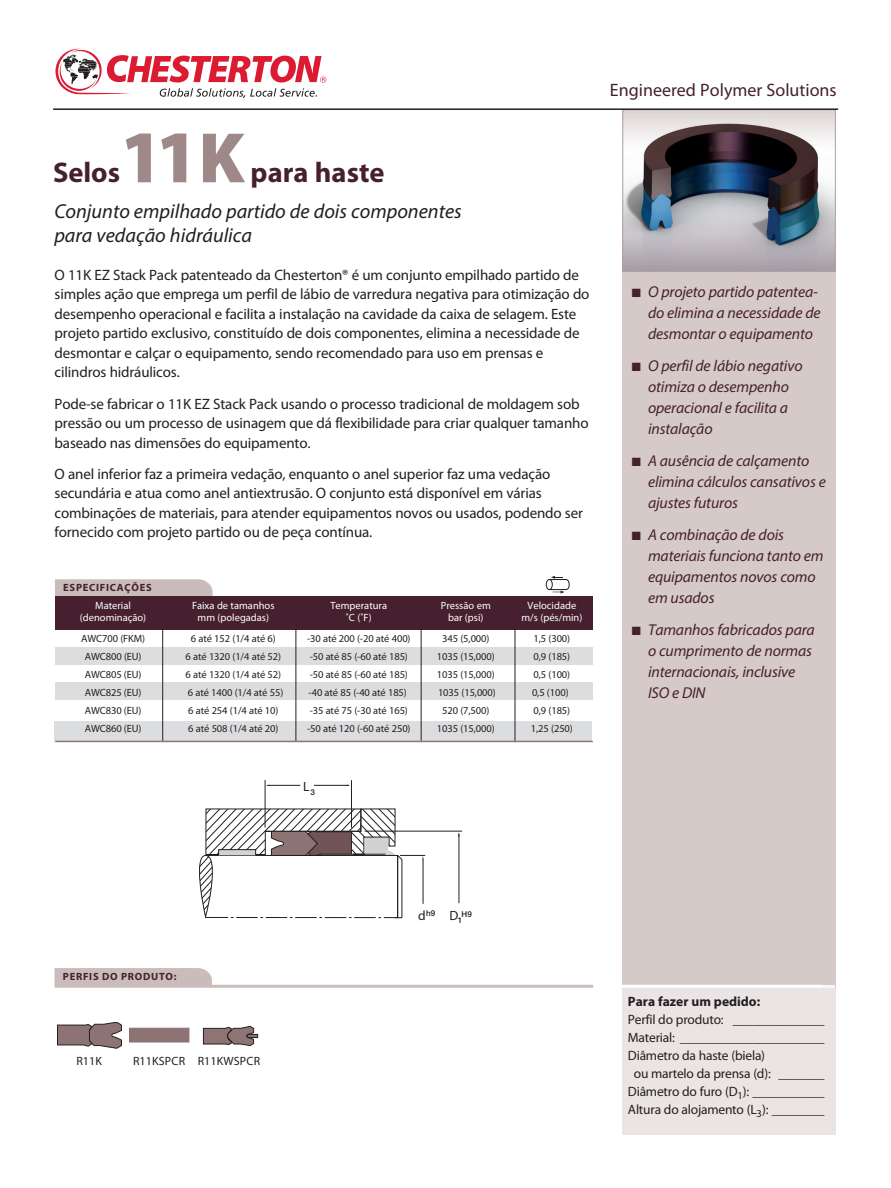
<style>
.page{position:relative;width:891px;height:1188px;background:#fff}
.page>*{position:absolute;margin:0;border:0;box-sizing:border-box;transform-origin:0 0}
.t1{font:900 75px "Myriad Pro";color:#9f8888}
.t2{font:700 28.5px "Myriad Pro";color:#46202e}
.C-Subhead{font:italic 20.25px/24px "Myriad Pro";color:#231f20}
.t3{font:18px "Myriad Pro";color:#46202e}
.C-Sidebar_Bullets{font:italic 15.75px/21px "Myriad Pro";letter-spacing:-.01em;color:#46202e}
.C-bodycopy{font:15px/19.5px "Myriad Pro";letter-spacing:-.01em;color:#231f20}
.C-to_place_an_order{font:13.5px/18px "Myriad Pro";letter-spacing:-.015em;color:#231f20}
.C-to_place_an_order-2{font:700 13.5px "Myriad Pro";color:#231f20}
.t4{font:13.35px "Myriad Pro";color:#231f20}
.C-profile_names{font:12px "Myriad Pro";letter-spacing:.015em;color:#231f20}
.C-chart_bodycopy{font:10.5px "Myriad Pro";letter-spacing:-.01em;color:#231f20}
.t5{font:10.5px "Myriad Pro";color:#fff}
.C-tab_style_heads{font:700 10.5px "Myriad Pro";letter-spacing:.07em;color:#46202e}
.t6{font:500 8.1px "Helvetica Neue CE";color:#231f20}
.s1{font-size:72px}
.s2{font-family:"Myriad Pro";font-weight:400;font-size:13.35px}
</style>
<div class="page">
<div style="left:54px;top:721px;width:537px;height:20px;background:#dcdddf"></div>
<div style="left:622px;top:109px;width:214px;height:919px;background:#d5cac8"></div>
<svg style="left:55px;top:48px;width:271px;height:50px"></svg>
<svg style="left:57px;top:1022px;width:65px;height:26px;background:#948182"></svg>
<div style="left:129px;top:1028px;width:60px;height:14px;background:#8e7374"></div>
<svg style="left:203px;top:1026px;width:55px;height:20px"></svg>
<img style="left:624px;top:112px;width:210px;height:158px">
<div style="left:622px;top:109px;width:214px;height:163px;border:1px solid #b3a0a0"></div>
<div style="left:622px;top:988px;width:214px;height:146px;background:#eae5e4"></div>
<hr style="left:622px;top:985px;width:213px;height:3px;background:#f7f7f8">
<div style="left:55px;top:682px;width:537px;height:17px;background:#dcdddf"></div>
<div style="left:55px;top:647px;width:538px;height:17px;background:#dcdddf"></div>
<svg style="left:55px;top:579px;width:158px;height:18px;background:#c3b5b5"></svg>
<div style="left:55px;top:597px;width:538px;height:33px;background:#46202e"></div>
<hr style="left:162px;top:629px;width:1px;height:113px;background:#231f20">
<hr style="left:296px;top:629px;width:1px;height:113px;background:#231f20">
<hr style="left:421px;top:629px;width:1px;height:112px;background:#231f20">
<hr style="left:515px;top:629px;width:1px;height:113px;background:#231f20">
<hr style="left:55px;top:741px;width:538px;height:1px;background:#8e7374">
<div style="left:54px;top:968px;width:158px;height:19px;background:#c9bcbb"></div>
<hr style="left:55px;top:985px;width:538px;height:3px;background:#c9bcbb">
<hr style="left:609px;top:985px;width:214px;height:3px;background:#fff">
<hr style="left:267px;top:785px;width:33px;height:1px;background:#231f20">
<hr style="left:314px;top:785px;width:35px;height:1px;background:#231f20">
<hr style="left:265px;top:780px;width:1px;height:48px;background:#231f20">
<hr style="left:351px;top:780px;width:1px;height:48px;background:#231f20">
<hr style="left:365px;top:831px;width:97px;height:1px;background:#231f20">
<hr style="left:459px;top:834px;width:1px;height:69px;background:#231f20">
<svg style="left:199px;top:808px;width:226px;height:110px"></svg>
<svg style="left:546px;top:576px;width:24px;height:18px"></svg>
<hr style="left:53px;top:108px;width:785px;height:2px;background:#231f20">
<p class="t1" style="left:120px;top:114px;width:126px">11<span class="s1">K</span></p>
<p class="t2" style="left:251px;top:154px;width:135px">para haste</p>
<p class="C-Subhead" style="left:54px;top:199px;width:409px">Conjunto empilhado partido de dois componentes para vedação hidráulica</p>
<p class="t2" style="left:53px;top:154px;width:69px">Selos</p>
<p class="C-bodycopy" style="left:55px;top:265px;width:537px">O 11K EZ Stack Pack patenteado da Chesterton® é um conjunto empilhado partido de simples ação que emprega um perfil de lábio de varredura negativa para otimização do desempenho operacional e facilita a instalação na cavidade da caixa de selagem. Este projeto partido exclusivo, constituído de dois componentes, elimina a necessidade de desmontar e calçar o equipamento, sendo recomendado para uso em prensas e cilindros hidráulicos.</p>
<p class="C-bodycopy" style="left:55px;top:394px;width:536px">Pode-se fabricar o 11K EZ Stack Pack usando o processo tradicional de moldagem sob pressão ou um processo de usinagem que dá flexibilidade para criar qualquer tamanho baseado nas dimensões do equipamento.</p>
<p class="C-bodycopy" style="left:55px;top:464px;width:530px">O anel inferior faz a primeira vedação, enquanto o anel superior faz uma vedação secundária e atua como anel antiextrusão. O conjunto está disponível em várias combinações de materiais, para atender equipamentos novos ou usados, podendo ser fornecido com projeto partido ou de peça contínua.</p>
<p class="C-tab_style_heads" style="left:63px;top:581px;width:90px">ESPECIFICAÇÕES</p>
<p class="t5" style="left:95px;top:599px;width:37px">Material</p>
<p class="t5" style="left:192px;top:599px;width:84px">Faixa de tamanhos</p>
<p class="t5" style="left:330px;top:599px;width:58px">Temperatura</p>
<p class="t5" style="left:441px;top:599px;width:51px">Pressão em</p>
<p class="t5" style="left:528px;top:599px;width:50px">Velocidade</p>
<p class="t5" style="left:80px;top:611px;width:68px">(denominação)</p>
<p class="t5" style="left:198px;top:611px;width:73px">mm (polegadas)</p>
<p class="t5" style="left:346px;top:611px;width:27px">˚C (˚F)</p>
<p class="t5" style="left:448px;top:611px;width:37px">bar (psi)</p>
<p class="t5" style="left:521px;top:611px;width:62px">m/s (pés/min)</p>
<p class="C-chart_bodycopy" style="left:81px;top:632px;width:66px">AWC700 (FKM)</p>
<p class="C-chart_bodycopy" style="left:191px;top:632px;width:86px">6 até 152 (1/4 até 6)</p>
<p class="C-chart_bodycopy" style="left:307px;top:632px;width:105px">-30 até 200 (-20 até 400)</p>
<p class="C-chart_bodycopy" style="left:442px;top:632px;width:49px">345 (5,000)</p>
<p class="C-chart_bodycopy" style="left:534px;top:632px;width:38px">1,5 (300)</p>
<p class="C-chart_bodycopy" style="left:85px;top:650px;width:58px">AWC800 (EU)</p>
<p class="C-chart_bodycopy" style="left:186px;top:650px;width:97px">6 até 1320 (1/4 até 52)</p>
<p class="C-chart_bodycopy" style="left:310px;top:650px;width:100px">-50 até 85 (-60 até 185)</p>
<p class="C-chart_bodycopy" style="left:437px;top:650px;width:59px">1035 (15,000)</p>
<p class="C-chart_bodycopy" style="left:534px;top:650px;width:38px">0,9 (185)</p>
<p class="C-chart_bodycopy" style="left:85px;top:668px;width:58px">AWC805 (EU)</p>
<p class="C-chart_bodycopy" style="left:186px;top:668px;width:97px">6 até 1320 (1/4 até 52)</p>
<p class="C-chart_bodycopy" style="left:310px;top:668px;width:100px">-50 até 85 (-60 até 185)</p>
<p class="C-chart_bodycopy" style="left:437px;top:668px;width:59px">1035 (15,000)</p>
<p class="C-chart_bodycopy" style="left:534px;top:668px;width:38px">0,5 (100)</p>
<p class="C-chart_bodycopy" style="left:85px;top:686px;width:58px">AWC825 (EU)</p>
<p class="C-chart_bodycopy" style="left:188px;top:686px;width:97px">6 até 1400 (1/4 até 55)</p>
<p class="C-chart_bodycopy" style="left:309px;top:686px;width:100px">-40 até 85 (-40 até 185)</p>
<p class="C-chart_bodycopy" style="left:438px;top:686px;width:59px">1035 (15,000)</p>
<p class="C-chart_bodycopy" style="left:532px;top:686px;width:38px">0,5 (100)</p>
<p class="C-chart_bodycopy" style="left:85px;top:704px;width:58px">AWC830 (EU)</p>
<p class="C-chart_bodycopy" style="left:188px;top:704px;width:92px">6 até 254 (1/4 até 10)</p>
<p class="C-chart_bodycopy" style="left:310px;top:704px;width:100px">-35 até 75 (-30 até 165)</p>
<p class="C-chart_bodycopy" style="left:442px;top:704px;width:49px">520 (7,500)</p>
<p class="C-chart_bodycopy" style="left:534px;top:704px;width:38px">0,9 (185)</p>
<p class="C-chart_bodycopy" style="left:85px;top:722px;width:58px">AWC860 (EU)</p>
<p class="C-chart_bodycopy" style="left:188px;top:722px;width:92px">6 até 508 (1/4 até 20)</p>
<p class="C-chart_bodycopy" style="left:307px;top:722px;width:105px">-50 até 120 (-60 até 250)</p>
<p class="C-chart_bodycopy" style="left:437px;top:722px;width:59px">1035 (15,000)</p>
<p class="C-chart_bodycopy" style="left:531px;top:722px;width:43px">1,25 (250)</p>
<p class="t4" style="left:303px;top:778px;width:13px">L<sub>3</sub></p>
<p class="t3" style="left:610px;top:79px;width:228px">Engineered Polymer Solutions</p>
<p class="C-Sidebar_Bullets" style="left:648px;top:281px;width:174px;text-indent:-16px">■ O projeto partido patentea&shy;do elimina a necessidade de desmontar o equipamento</p>
<p class="C-Sidebar_Bullets" style="left:648px;top:355px;width:156px;text-indent:-16px">■ O perfil de lábio negativo otimiza o desempenho operacional e facilita a instalação</p>
<p class="C-Sidebar_Bullets" style="left:648px;top:450px;width:179px;text-indent:-16px">■ A ausência de calçamento elimina cálculos cansativos e ajustes futuros</p>
<p class="C-Sidebar_Bullets" style="left:648px;top:524px;width:177px;text-indent:-16px">■ A combinação de dois materiais funciona tanto em equipamentos novos como em usados</p>
<p class="C-Sidebar_Bullets" style="left:648px;top:619px;width:168px;text-indent:-16px">■ Tamanhos fabricados para o cumprimento de normas internacionais, inclusive<br>ISO e DIN</p>
<p class="C-tab_style_heads" style="left:63px;top:970px;width:115px">PERFIS DO PRODUTO:</p>
<p class="C-profile_names" style="left:76px;top:1054px;width:27px">R11K</p>
<p class="C-profile_names" style="left:133px;top:1054px;width:54px">R11KSPCR</p>
<p class="C-profile_names" style="left:198px;top:1054px;width:64px">R11KWSPCR</p>
<p class="t6" style="left:418px;top:909px;width:19px"><span class="s2">d</span>h9</p>
<p class="t6" style="left:458px;top:915px;width:6px">1</p>
<p class="t6" style="left:450px;top:909px;width:24px"><span class="s2">D</span> H9</p>
<p class="C-to_place_an_order-2" style="left:628px;top:993px;width:134px">Para fazer um pedido:</p>
<p class="C-to_place_an_order" style="left:628px;top:1010px;width:198px">Perfil do produto: ______________</p>
<p class="C-to_place_an_order" style="left:628px;top:1028px;width:198px">Material: ______________________</p>
<p class="C-to_place_an_order" style="left:634px;top:1046px;width:192px;text-indent:-6px">Diâmetro da haste (biela)<br>ou martelo da prensa (d): _______</p>
<p class="C-to_place_an_order" style="left:628px;top:1082px;width:198px">Diâmetro do furo (D<sub>1</sub>): ___________</p>
<p class="C-to_place_an_order" style="left:628px;top:1100px;width:198px">Altura do alojamento (L<sub>3</sub>): ________</p>
</div>
